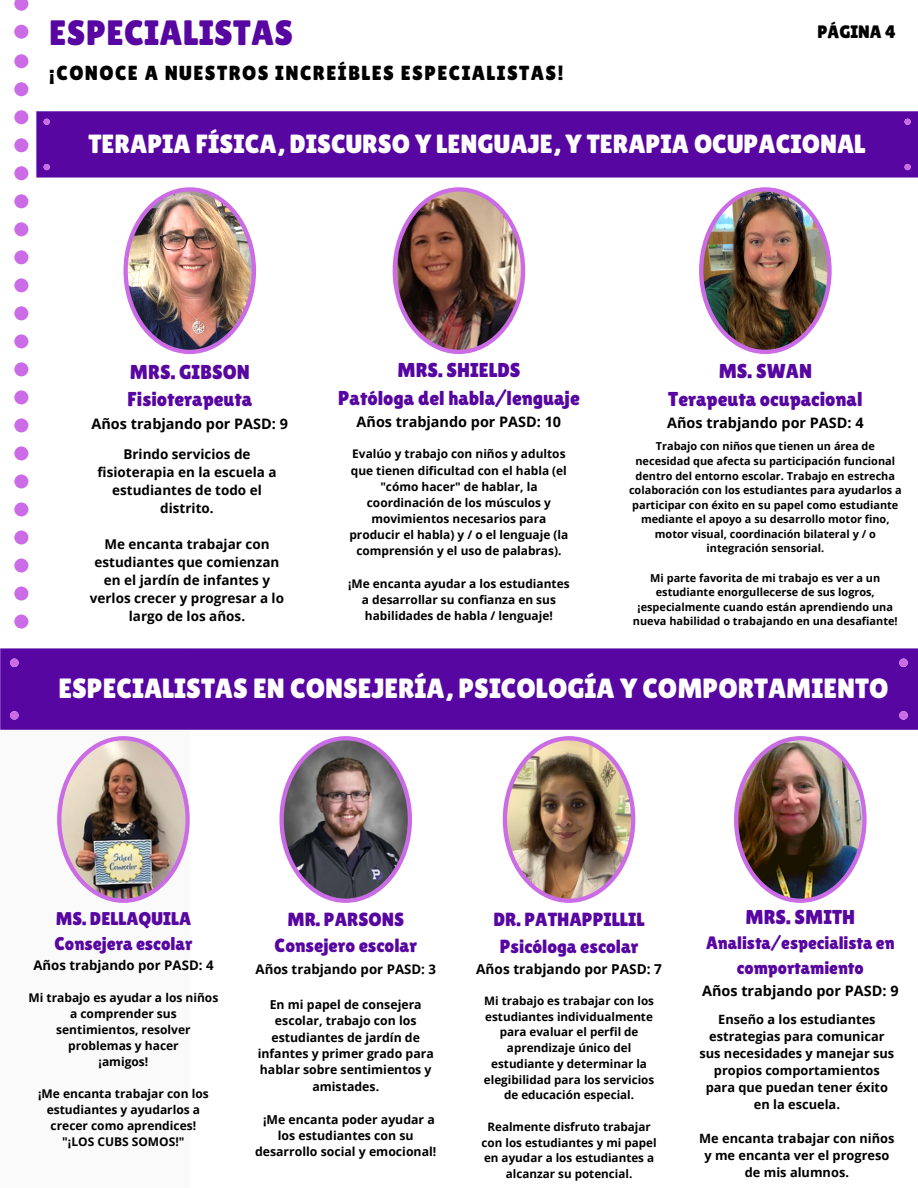
<style>
.page{position:relative;width:918px;height:1188px;background:#fff}
.page>*{position:absolute;margin:0;border:0;box-sizing:border-box;transform-origin:0 0}
.t1{font:35.25px "Lilita One";letter-spacing:.01em;color:#5706a1}
.t2{font:27.75px "Lilita One";color:#fff}
.t3{font:26.25px "Lilita One";color:#fff}
.t4{font:20.4px "Lilita One";letter-spacing:.07em;color:#000}
.t5{font:20.1px/27.5px "Lilita One";color:#5706a1;text-align:center}
.t6{font:19.05px/26.7px "Lilita One";color:#5706a1;text-align:center}
.t7{font:18.45px/25px "Lilita One";color:#5706a1}
.t8{font:18px/24.8px "Lilita One";color:#5706a1;text-align:center}
.t9{font:18px "Lilita One";color:#000}
.t10{font:700 14.4px "Open Sans";color:#000}
.t11{font:700 13.65px "Open Sans";color:#000}
.t12{font:700 13.5px/18px "Open Sans";color:#000;text-align:center}
.t13{font:700 13.2px "Open Sans";color:#000}
.t14{font:700 12.75px/17.1px "Open Sans";color:#000;text-align:center}
.t15{font:700 12.3px/16.4px "Open Sans";color:#000;text-align:center}
.t16{font:700 12px/16px "Open Sans";color:#000;text-align:center}
.t17{font:700 11.85px/16.2px "Open Sans";color:#000;text-align:center}
.t18{font:700 11.7px/15.8px "Open Sans";color:#000;text-align:center}
.t19{font:700 10.95px/14.5px "Open Sans";color:#000;text-align:center}
</style>
<div class="page">
<svg style="left:14px;top:54px;width:14px;height:575px"></svg>
<svg style="left:14px;top:0;width:14px;height:39px"></svg>
<div style="left:0;top:648px;width:190px;height:540px;background:#fafafa"></div>
<div style="left:0;top:648px;width:918px;height:82px;background:#5706a1"></div>
<div style="left:10px;top:659px;width:9px;height:8px;background:#cb6ce6;border-radius:50%"></div>
<div style="left:899px;top:659px;width:9px;height:8px;background:#cb6ce6;border-radius:50%"></div>
<div style="left:899px;top:711px;width:9px;height:9px;background:#cb6ce6;border-radius:50%"></div>
<div style="left:10px;top:711px;width:9px;height:9px;background:#cb6ce6;border-radius:50%"></div>
<div style="left:36px;top:111px;width:882px;height:67px;background:#5706a1"></div>
<svg style="left:44px;top:119px;width:6px;height:6px"></svg>
<svg style="left:905px;top:119px;width:6px;height:6px"></svg>
<svg style="left:905px;top:164px;width:6px;height:6px"></svg>
<svg style="left:44px;top:164px;width:6px;height:6px"></svg>
<img style="left:393px;top:187px;width:132px;height:167px">
<img style="left:123px;top:187px;width:133px;height:167px">
<img style="left:734px;top:736px;width:133px;height:167px">
<img style="left:57px;top:736px;width:133px;height:167px">
<img style="left:503px;top:736px;width:132px;height:167px">
<img style="left:699px;top:187px;width:133px;height:167px">
<svg style="left:279px;top:736px;width:133px;height:167px"></svg>
<h1 class="t1" style="left:49px;top:12px;width:246px">ESPECIALISTAS</h1>
<h3 class="t4" style="left:49px;top:62px;width:516px">¡CONOCE A NUESTROS INCREÍBLES ESPECIALISTAS!</h3>
<h3 class="t9" style="left:817px;top:21px;width:80px">PÁGINA 4</h3>
<h3 class="t3" style="left:88px;top:129px;width:779px">TERAPIA FÍSICA, DISCURSO Y LENGUAJE, Y TERAPIA OCUPACIONAL</h3>
<h3 class="t5" style="left:127px;top:358px;width:126px;text-align:left">MRS. GIBSON<br>Fisioterapeuta</h3>
<h3 class="t10" style="left:92px;top:413px;width:198px">Años trabjando por PASD: 9</h3>
<p class="t12" style="left:97px;top:445px;width:181px">Brindo servicios de fisioterapia en la escuela a estudiantes de todo el distrito.</p>
<p class="t12" style="left:90px;top:534px;width:196px">Me encanta trabajar con estudiantes que comienzan en el jardín de infantes y verlos crecer y progresar a lo largo de los años.</p>
<h3 class="t5" style="left:338px;top:356px;width:243px">MRS. SHIELDS<br>Patóloga del habla/lenguaje</h3>
<h3 class="t10" style="left:357px;top:412px;width:206px">Años trabjando por PASD: 10</h3>
<p class="t17" style="left:349px;top:446px;width:220px">Evalúo y trabajo con niños y adultos que tienen dificultad con el habla (el "cómo hacer" de hablar, la coordinación de los músculos y movimientos necesarios para producir el habla) y / o el lenguaje (la comprensión y el uso de palabras).</p>
<p class="t17" style="left:348px;top:575px;width:223px">¡Me encanta ayudar a los estudiantes a desarrollar su confianza en sus habilidades de habla / lenguaje!</p>
<h3 class="t5" style="left:668px;top:357px;width:196px;line-height:28px">MS. SWAN<br>Terapeuta ocupacional</h3>
<h3 class="t10" style="left:667px;top:412px;width:198px">Años trabjando por PASD: 4</h3>
<p class="t19" style="left:629px;top:439px;width:274px">Trabajo con niños que tienen un área de necesidad que afecta su participación funcional dentro del entorno escolar. Trabajo en estrecha colaboración con los estudiantes para ayudarlos a participar con éxito en su papel como estudiante mediante el apoyo a su desarrollo motor fino, motor visual, coordinación bilateral y / o integración sensorial.</p>
<p class="t19" style="left:633px;top:570px;width:266px">Mi parte favorita de mi trabajo es ver a un estudiante enorgullecerse de sus logros, ¡especialmente cuando están aprendiendo una nueva habilidad o trabajando en una desafiante!</p>
<h2 class="t2" style="left:58px;top:673px;width:832px">ESPECIALISTAS EN CONSEJERÍA, PSICOLOGÍA Y COMPORTAMIENTO</h2>
<h3 class="t7" style="left:55px;top:906px;width:139px">MS. DELLAQUILA<br>Consejera escolar</h3>
<p class="t13" style="left:33px;top:956px;width:182px">Años trabjando por PASD: 4</p>
<p class="t16" style="left:28px;top:990px;width:191px">Mi trabajo es ayudar a los niños a comprender sus sentimientos, resolver problemas y hacer<br>¡amigos!</p>
<p class="t16" style="left:38px;top:1086px;width:172px">¡Me encanta trabajar con los estudiantes y ayudarlos a crecer como aprendices! "¡LOS CUBS SOMOS!"</p>
<h3 class="t6" style="left:275px;top:906px;width:144px">MR. PARSONS<br>Consejero escolar</h3>
<p class="t13" style="left:256px;top:960px;width:182px">Años trabjando por PASD: 3</p>
<p class="t15" style="left:258px;top:996px;width:178px">En mi papel de consejera escolar, trabajo con los estudiantes de jardín de infantes y primer grado para hablar sobre sentimientos y amistades.</p>
<p class="t15" style="left:255px;top:1111px;width:183px">¡Me encanta poder ayudar a los estudiantes con su desarrollo social y emocional!</p>
<h3 class="t6" style="left:494px;top:906px;width:153px">DR. PATHAPPILLIL<br>Psicóloga escolar</h3>
<p class="t11" style="left:476px;top:959px;width:187px">Años trabjando por PASD: 7</p>
<p class="t18" style="left:484px;top:993px;width:172px">Mi trabajo es trabajar con los estudiantes individualmente para evaluar el perfil de aprendizaje único del estudiante y determinar la elegibilidad para los servicios de educación especial.</p>
<p class="t18" style="left:482px;top:1118px;width:177px">Realmente disfruto trabajar con los estudiantes y mi papel en ayudar a los estudiantes a alcanzar su potencial.</p>
<h3 class="t5" style="left:746px;top:903px;width:111px">MRS. SMITH</h3>
<h3 class="t8" style="left:706px;top:931px;width:190px">Analista/especialista en comportamiento</h3>
<h3 class="t10" style="left:702px;top:980px;width:198px">Años trabjando por PASD: 9</h3>
<p class="t14" style="left:699px;top:1010px;width:196px">Enseño a los estudiantes estrategias para comunicar sus necesidades y manejar sus propios comportamientos para que puedan tener éxito en la escuela.</p>
<p class="t14" style="left:699px;top:1130px;width:197px">Me encanta trabajar con niños y me encanta ver el progreso de mis alumnos.</p>
</div>
